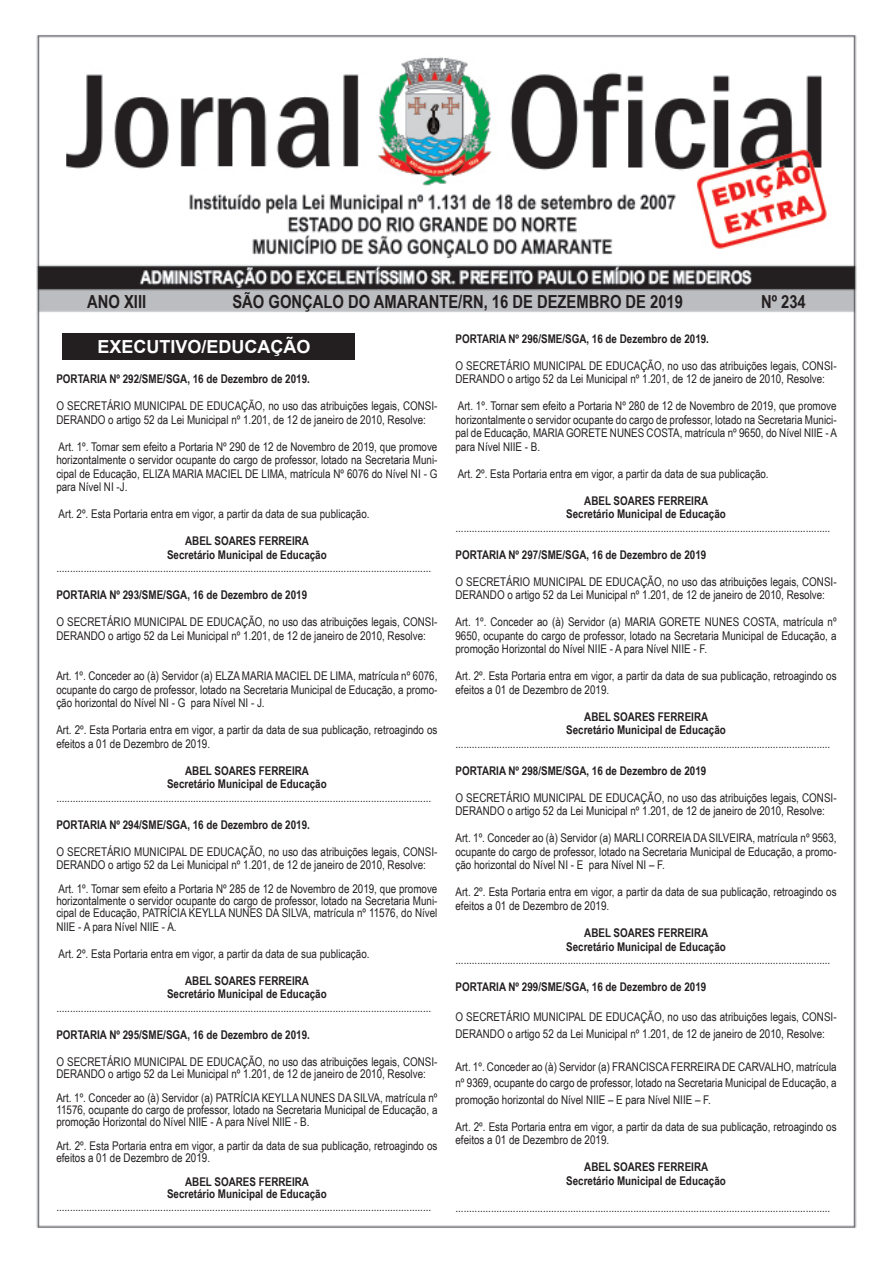
<style>
.page{position:relative;width:893px;height:1263px;background:#fff}
.page>*{position:absolute;margin:0;border:0;box-sizing:border-box;transform-origin:0 0}
.t1{font:700 18px "Arial Narrow";color:#231f20}
.t2{font:700 18px "Arial";color:#fff}
.t3{font:12px/13.5px "Arial Narrow";color:#231f20}
.t4{font:700 12px/13.5px "Arial Narrow";color:#231f20;text-align:center}
</style>
<div class="page">
<img style="left:36px;top:35px;width:821px;height:1193px">
<div style="left:62px;top:333px;width:293px;height:27px;background:#231f20"></div>
<h1 class="t1" style="left:87px;top:288px;width:61px">ANO XIII</h1>
<h1 class="t1" style="left:232px;top:288px;width:452px">SÃO GONÇALO DO AMARANTE/RN, 16 DE DEZEMBRO DE 2019</h1>
<h1 class="t1" style="left:761px;top:288px;width:46px">Nº 234</h1>
<h1 class="t2" style="left:97px;top:334px;width:215px">EXECUTIVO/EDUCAÇÃO</h1>
<p class="t4" style="left:56px;top:372px;width:255px">PORTARIA Nº 292/SME/SGA, 16 de Dezembro de 2019.</p>
<p class="t3" style="left:56px;top:399px;width:383px">O SECRETÁRIO MUNICIPAL DE EDUCAÇÃO, no uso das atribuições legais, CONSI-<br>DERANDO o artigo 52 da Lei Municipal nº 1.201, de 12 de janeiro de 2010, Resolve:</p>
<p class="t3" style="left:56px;top:440px;width:383px;text-align:justify">Art. 1º. Tornar sem efeito a Portaria Nº 290 de 12 de Novembro de 2019, que promove horizontalmente o servidor ocupante do cargo de professor, lotado na Secretaria Muni&shy;cipal de Educação, ELIZA MARIA MACIEL DE LIMA, matrícula Nº 6076 do Nível NI - G para Nível NI -J.</p>
<p class="t3" style="left:59px;top:507px;width:313px">Art. 2º. Esta Portaria entra em vigor, a partir da data de sua publicação.</p>
<p class="t4" style="left:167px;top:534px;width:161px">ABEL SOARES FERREIRA<br>Secretário Municipal de Educação</p>
<p class="t3" style="left:56px;top:561px;width:376px">.........................................................................................................................................</p>
<p class="t4" style="left:56px;top:588px;width:252px">PORTARIA Nº 293/SME/SGA, 16 de Dezembro de 2019</p>
<p class="t3" style="left:56px;top:615px;width:383px">O SECRETÁRIO MUNICIPAL DE EDUCAÇÃO, no uso das atribuições legais, CONSI-<br>DERANDO o artigo 52 da Lei Municipal nº 1.201, de 12 de janeiro de 2010, Resolve:</p>
<p class="t3" style="left:56px;top:669px;width:383px;text-align:justify">Art. 1º. Conceder ao (à) Servidor (a) ELZA MARIA MACIEL DE LIMA, matrícula nº 6076, ocupante do cargo de professor, lotado na Secretaria Municipal de Educação, a promo&shy;ção horizontal do Nível NI - G para Nível NI - J.</p>
<p class="t3" style="left:56px;top:723px;width:383px">Art. 2º. Esta Portaria entra em vigor, a partir da data de sua publicação, retroagindo os efeitos a 01 de Dezembro de 2019.</p>
<p class="t4" style="left:167px;top:763px;width:161px">ABEL SOARES FERREIRA<br>Secretário Municipal de Educação</p>
<p class="t3" style="left:56px;top:791px;width:376px">.........................................................................................................................................</p>
<p class="t4" style="left:56px;top:817px;width:255px">PORTARIA Nº 294/SME/SGA, 16 de Dezembro de 2019.</p>
<p class="t3" style="left:56px;top:845px;width:383px">O SECRETÁRIO MUNICIPAL DE EDUCAÇÃO, no uso das atribuições legais, CONSI-<br>DERANDO o artigo 52 da Lei Municipal nº 1.201, de 12 de janeiro de 2010, Resolve:</p>
<p class="t3" style="left:56px;top:883px;width:383px;line-height:12px;text-align:justify">Art. 1º. Tornar sem efeito a Portaria Nº 285 de 12 de Novembro de 2019, que promove horizontalmente o servidor ocupante do cargo de professor, lotado na Secretaria Muni&shy;cipal de Educação, PATRÍCIA KEYLLA NUNES DA SILVA, matrícula nº 11576, do Nível</p>
<p class="t3" style="left:56px;top:920px;width:122px">NIIE - A para Nível NIIE - A.</p>
<p class="t3" style="left:59px;top:947px;width:313px">Art. 2º. Esta Portaria entra em vigor, a partir da data de sua publicação.</p>
<p class="t4" style="left:167px;top:973px;width:161px">ABEL SOARES FERREIRA<br>Secretário Municipal de Educação</p>
<p class="t3" style="left:56px;top:1001px;width:376px">.........................................................................................................................................</p>
<p class="t4" style="left:56px;top:1027px;width:255px">PORTARIA Nº 295/SME/SGA, 16 de Dezembro de 2019.</p>
<p class="t3" style="left:56px;top:1056px;width:383px;line-height:12px">O SECRETÁRIO MUNICIPAL DE EDUCAÇÃO, no uso das atribuições legais, CONSI-<br>DERANDO o artigo 52 da Lei Municipal nº 1.201, de 12 de janeiro de 2010, Resolve:</p>
<p class="t3" style="left:56px;top:1092px;width:383px;line-height:12px;text-align:justify">Art. 1º. Conceder ao (à) Servidor (a) PATRÍCIA KEYLLA NUNES DA SILVA, matrícula nº 11576, ocupante do cargo de professor, lotado na Secretaria Municipal de Educação, a promoção Horizontal do Nível NIIE - A para Nível NIIE - B.</p>
<p class="t3" style="left:56px;top:1140px;width:383px;line-height:12px">Art. 2º. Esta Portaria entra em vigor, a partir da data de sua publicação, retroagindo os efeitos a 01 de Dezembro de 2019.</p>
<p class="t4" style="left:167px;top:1175px;width:161px;line-height:12px">ABEL SOARES FERREIRA<br>Secretário Municipal de Educação</p>
<p class="t3" style="left:56px;top:1200px;width:376px">.........................................................................................................................................</p>
<p class="t4" style="left:455px;top:331px;width:255px">PORTARIA Nº 296/SME/SGA, 16 de Dezembro de 2019.</p>
<p class="t3" style="left:455px;top:359px;width:383px">O SECRETÁRIO MUNICIPAL DE EDUCAÇÃO, no uso das atribuições legais, CONSI-<br>DERANDO o artigo 52 da Lei Municipal nº 1.201, de 12 de janeiro de 2010, Resolve:</p>
<p class="t3" style="left:455px;top:399px;width:383px;text-align:justify">Art. 1º. Tornar sem efeito a Portaria Nº 280 de 12 de Novembro de 2019, que promove horizontalmente o servidor ocupante do cargo de professor, lotado na Secretaria Munici&shy;pal de Educação, MARIA GORETE NUNES COSTA, matrícula nº 9650, do Nível NIIE - A para Nível NIIE - B.</p>
<p class="t3" style="left:458px;top:467px;width:313px">Art. 2º. Esta Portaria entra em vigor, a partir da data de sua publicação.</p>
<p class="t4" style="left:566px;top:493px;width:161px">ABEL SOARES FERREIRA<br>Secretário Municipal de Educação</p>
<p class="t3" style="left:455px;top:521px;width:376px">.........................................................................................................................................</p>
<p class="t4" style="left:455px;top:547px;width:252px">PORTARIA Nº 297/SME/SGA, 16 de Dezembro de 2019</p>
<p class="t3" style="left:455px;top:575px;width:383px">O SECRETÁRIO MUNICIPAL DE EDUCAÇÃO, no uso das atribuições legais, CONSI-<br>DERANDO o artigo 52 da Lei Municipal nº 1.201, de 12 de janeiro de 2010, Resolve:</p>
<p class="t3" style="left:455px;top:615px;width:383px;text-align:justify">Art. 1º. Conceder ao (à) Servidor (a) MARIA GORETE NUNES COSTA, matrícula nº 9650, ocupante do cargo de professor, lotado na Secretaria Municipal de Educação, a promoção Horizontal do Nível NIIE - A para Nível NIIE - F.</p>
<p class="t3" style="left:455px;top:669px;width:383px">Art. 2º. Esta Portaria entra em vigor, a partir da data de sua publicação, retroagindo os efeitos a 01 de Dezembro de 2019.</p>
<p class="t4" style="left:566px;top:709px;width:161px">ABEL SOARES FERREIRA<br>Secretário Municipal de Educação</p>
<p class="t3" style="left:455px;top:737px;width:376px">.........................................................................................................................................</p>
<p class="t4" style="left:455px;top:763px;width:252px">PORTARIA Nº 298/SME/SGA, 16 de Dezembro de 2019</p>
<p class="t3" style="left:455px;top:791px;width:383px">O SECRETÁRIO MUNICIPAL DE EDUCAÇÃO, no uso das atribuições legais, CONSI-<br>DERANDO o artigo 52 da Lei Municipal nº 1.201, de 12 de janeiro de 2010, Resolve:</p>
<p class="t3" style="left:455px;top:831px;width:383px;text-align:justify">Art. 1º. Conceder ao (à) Servidor (a) MARLI CORREIA DA SILVEIRA, matrícula nº 9563, ocupante do cargo de professor, lotado na Secretaria Municipal de Educação, a promo&shy;ção horizontal do Nível NI - E para Nível NI – F.</p>
<p class="t3" style="left:455px;top:885px;width:383px">Art. 2º. Esta Portaria entra em vigor, a partir da data de sua publicação, retroagindo os efeitos a 01 de Dezembro de 2019.</p>
<p class="t4" style="left:566px;top:925px;width:161px">ABEL SOARES FERREIRA<br>Secretário Municipal de Educação</p>
<p class="t3" style="left:455px;top:953px;width:376px">.........................................................................................................................................</p>
<p class="t4" style="left:455px;top:979px;width:252px">PORTARIA Nº 299/SME/SGA, 16 de Dezembro de 2019</p>
<p class="t3" style="left:455px;top:1008px;width:383px;line-height:16.5px">O SECRETÁRIO MUNICIPAL DE EDUCAÇÃO, no uso das atribuições legais, CONSI-<br>DERANDO o artigo 52 da Lei Municipal nº 1.201, de 12 de janeiro de 2010, Resolve:</p>
<p class="t3" style="left:455px;top:1058px;width:383px;line-height:16.5px;text-align:justify">Art. 1º. Conceder ao (à) Servidor (a) FRANCISCA FERREIRA DE CARVALHO, matrícula nº 9369, ocupante do cargo de professor, lotado na Secretaria Municipal de Educação, a promoção horizontal do Nível NIIE – E para Nível NIIE – F.</p>
<p class="t3" style="left:455px;top:1119px;width:383px">Art. 2º. Esta Portaria entra em vigor, a partir da data de sua publicação, retroagindo os efeitos a 01 de Dezembro de 2019.</p>
<p class="t4" style="left:566px;top:1159px;width:161px">ABEL SOARES FERREIRA<br>Secretário Municipal de Educação</p>
<p class="t3" style="left:455px;top:1200px;width:376px">.........................................................................................................................................</p>
</div>
